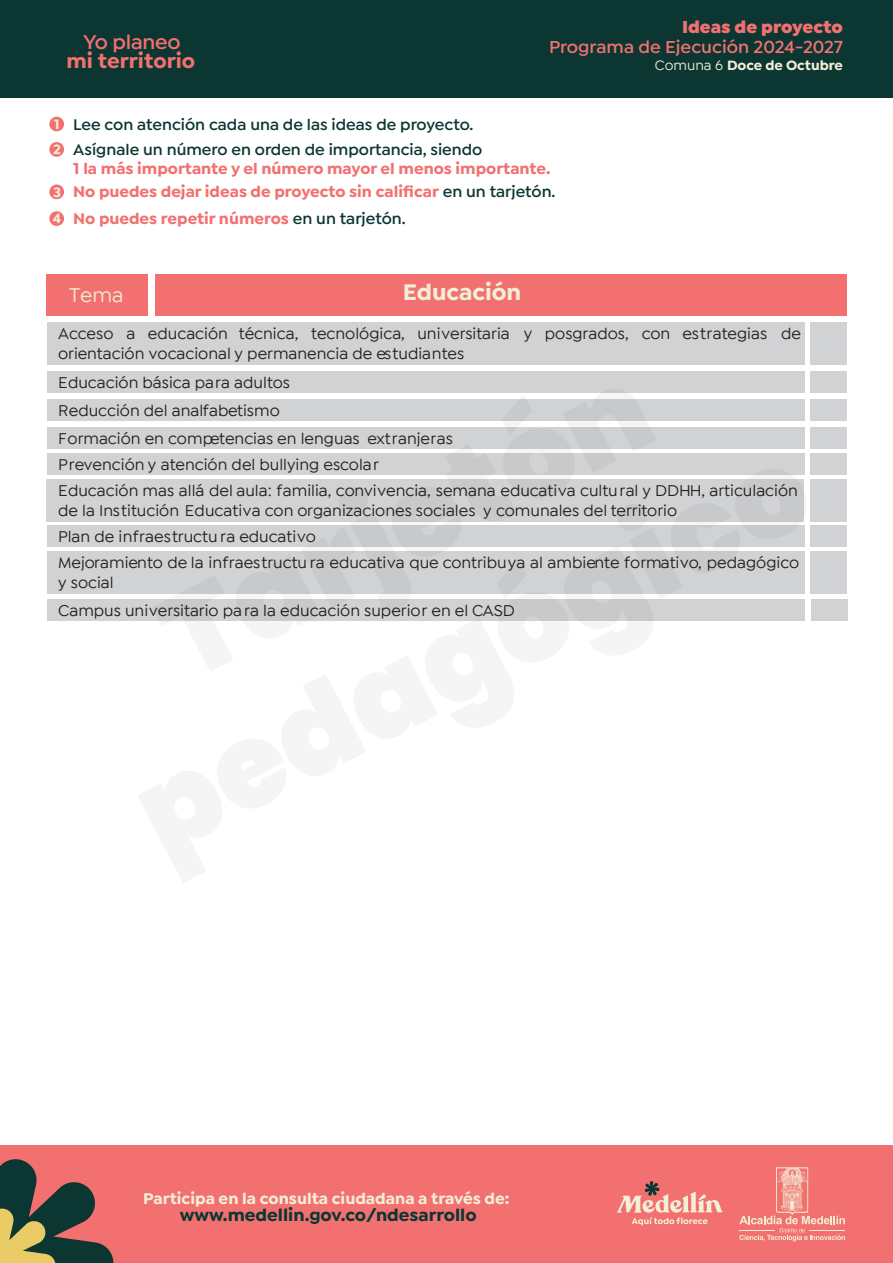
<style>
.page{position:relative;width:893px;height:1263px;background:#fff}
.page>*{position:absolute;margin:0;border:0;box-sizing:border-box;transform-origin:0 0}
.t1{font:900 119.1px/142.6px "Poppins";color:#000001;text-align:center}
.t2{font:700 24px "Isidora Sans";letter-spacing:-.005em;color:#f3efd6}
.t3{font:700 21.75px "Isidora Sans";color:#f27170}
.t4{font:600 21.45px "Isidora Sans";letter-spacing:-.01em;color:#f27170}
.t5{font:500 21px "Isidora Sans";color:#f3efd6}
.t6{font:900 18.6px "Isidora Sans";color:#f27170}
.t7{font:600 18.45px "Isidora Sans";color:#f27170}
.t8{font:700 18.3px "Isidora Sans";color:#0b3632}
.t9{font:700 16.65px "Isidora Sans";color:#f3efd6}
.t10{font:500 16.5px/19.8px "Isidora Sans";color:#231f20}
.t11{font:700 16.5px "Isidora Sans";color:#f27170}
.t12{font:600 16.5px/24.8px "Isidora Sans";color:#0b3532}
.t13{font:700 14.4px "Isidora Sans";color:#f3efd6}
.t14{font:700 14.1px "Isidora Sans";color:#f3efd6}
.s1{font-weight:500}
.s2{font-weight:700;font-size:14.1px;color:#f3efd6}
.s3{font-size:14.1px;color:#f3efd6}
.s4{font-weight:600;color:#0b3532}
</style>
<div class="page">
<div style="left:49px;top:117px;width:15px;height:14px;background:#f27170;border-radius:50%"></div>
<div style="left:49px;top:142px;width:15px;height:15px;background:#f27170;border-radius:50%"></div>
<div style="left:49px;top:184px;width:15px;height:15px;background:#f27170;border-radius:50%"></div>
<div style="left:49px;top:211px;width:15px;height:15px;background:#f27170;border-radius:50%"></div>
<div style="left:0;top:1145px;width:893px;height:118px;background:#f27170"></div>
<svg style="left:617px;top:1181px;width:105px;height:44px"></svg>
<svg style="left:739px;top:1167px;width:106px;height:74px"></svg>
<hr style="left:739px;top:1230px;width:36px;height:1px;background:#f3efd6">
<hr style="left:810px;top:1230px;width:35px;height:1px;background:#f3efd6">
<svg style="left:0;top:1159px;width:114px;height:104px"></svg>
<div style="left:0;top:0;width:893px;height:98px;background:#0b3632"></div>
<div style="left:47px;top:274px;width:101px;height:41px;background:#f27170"></div>
<div style="left:155px;top:274px;width:692px;height:41px;background:#f27170"></div>
<div style="left:46px;top:479px;width:758px;height:42px;background:#d1d2d4"></div>
<div style="left:810px;top:479px;width:36px;height:42px;background:#d1d2d4"></div>
<div style="left:47px;top:322px;width:757px;height:43px;background:#d1d2d4"></div>
<div style="left:810px;top:322px;width:37px;height:43px;background:#d1d2d4"></div>
<div style="left:47px;top:400px;width:758px;height:21px;background:#d1d2d4"></div>
<div style="left:810px;top:400px;width:37px;height:21px;background:#d1d2d4"></div>
<div style="left:47px;top:371px;width:757px;height:21px;background:#d1d2d4"></div>
<div style="left:810px;top:371px;width:37px;height:21px;background:#d1d2d4"></div>
<div style="left:47px;top:428px;width:757px;height:21px;background:#d1d2d4"></div>
<div style="left:810px;top:428px;width:37px;height:21px;background:#d1d2d4"></div>
<div style="left:47px;top:599px;width:758px;height:22px;background:#d1d2d4"></div>
<div style="left:811px;top:599px;width:37px;height:22px;background:#d1d2d4"></div>
<div style="left:47px;top:526px;width:758px;height:21px;background:#d1d2d4"></div>
<div style="left:810px;top:526px;width:37px;height:21px;background:#d1d2d4"></div>
<div style="left:47px;top:454px;width:757px;height:21px;background:#d1d2d4"></div>
<div style="left:810px;top:454px;width:37px;height:21px;background:#d1d2d4"></div>
<div style="left:47px;top:551px;width:757px;height:42px;background:#d1d2d4"></div>
<div style="left:810px;top:551px;width:37px;height:42px;background:#d1d2d4"></div>
<p class="t6" style="left:682px;top:15px;width:162px">Ideas de proyecto</p>
<p class="t7" style="left:549px;top:36px;width:295px">Programa de Ejecución 2024-2027</p>
<h3 class="t4" style="left:83px;top:29px;width:99px">Yo planeo</h3>
<h3 class="t3" style="left:67px;top:47px;width:130px">mi territorio</h3>
<p class="t13" style="left:655px;top:56px;width:190px"><span class="s1">Comuna 6</span> Doce de Octubre</p>
<p class="t12" style="left:73px;top:112px;width:411px;text-indent:-19px"><span class="s2">1</span> Lee con atención cada una de las ideas de proyecto.<br>Asígnale un número en orden de importancia, siendo</p>
<p class="t11" style="left:73px;top:159px;width:479px">1 la más importante y el número mayor el menos importante.</p>
<p class="t14" style="left:53px;top:141px;width:9px">2</p>
<p class="t11" style="left:53px;top:182px;width:504px"><span class="s3">3</span> No puedes dejar ideas de proyecto sin calificar <span class="s4">en un tarjetón.</span></p>
<p class="t11" style="left:53px;top:208px;width:354px"><span class="s3">4</span> No puedes repetir números <span class="s4">en un tarjetón.</span></p>
<p class="t5" style="left:69px;top:283px;width:56px">Tema</p>
<h2 class="t2" style="left:403px;top:277px;width:120px">Educación</h2>
<p class="t10" style="left:58px;top:324px;width:744px">Acceso a educación técnica, tecnológica, universitaria y posgrados, con estrategias de orientación vocacional y permanencia de estudiantes</p>
<p class="t10" style="left:58px;top:372px;width:233px">Educación básica para adultos</p>
<h1 class="t1" style="left:46px;top:628px;width:742px;rotate:-27deg">Tarjetón pedagógico</h1>
<p class="t10" style="left:58px;top:401px;width:223px">Reducción del analfabetismo</p>
<p class="t10" style="left:58px;top:428px;width:396px">Formación en competencias en lenguas extranjeras</p>
<p class="t10" style="left:58px;top:481px;width:741px">Educación mas allá del aula: familia, convivencia, semana educativa cultural y DDHH, articulación de la Institución Educativa con organizaciones sociales y comunales del territorio</p>
<p class="t10" style="left:58px;top:527px;width:259px">Plan de infraestructu ra educativo</p>
<p class="t10" style="left:58px;top:455px;width:322px">Prevención y atención del bullying escolar</p>
<p class="t10" style="left:58px;top:553px;width:743px">Mejoramiento de la infraestructu ra educativa que contribuya al ambiente formativo, pedagógico y social</p>
<p class="t10" style="left:58px;top:600px;width:458px">Campus universitario para la educación superior en el CASD</p>
<p class="t9" style="left:143px;top:1188px;width:368px">Participa en la consulta ciudadana a través de:</p>
<p class="t8" style="left:180px;top:1203px;width:298px">www.medellin.gov.co/ndesarrollo</p>
</div>
